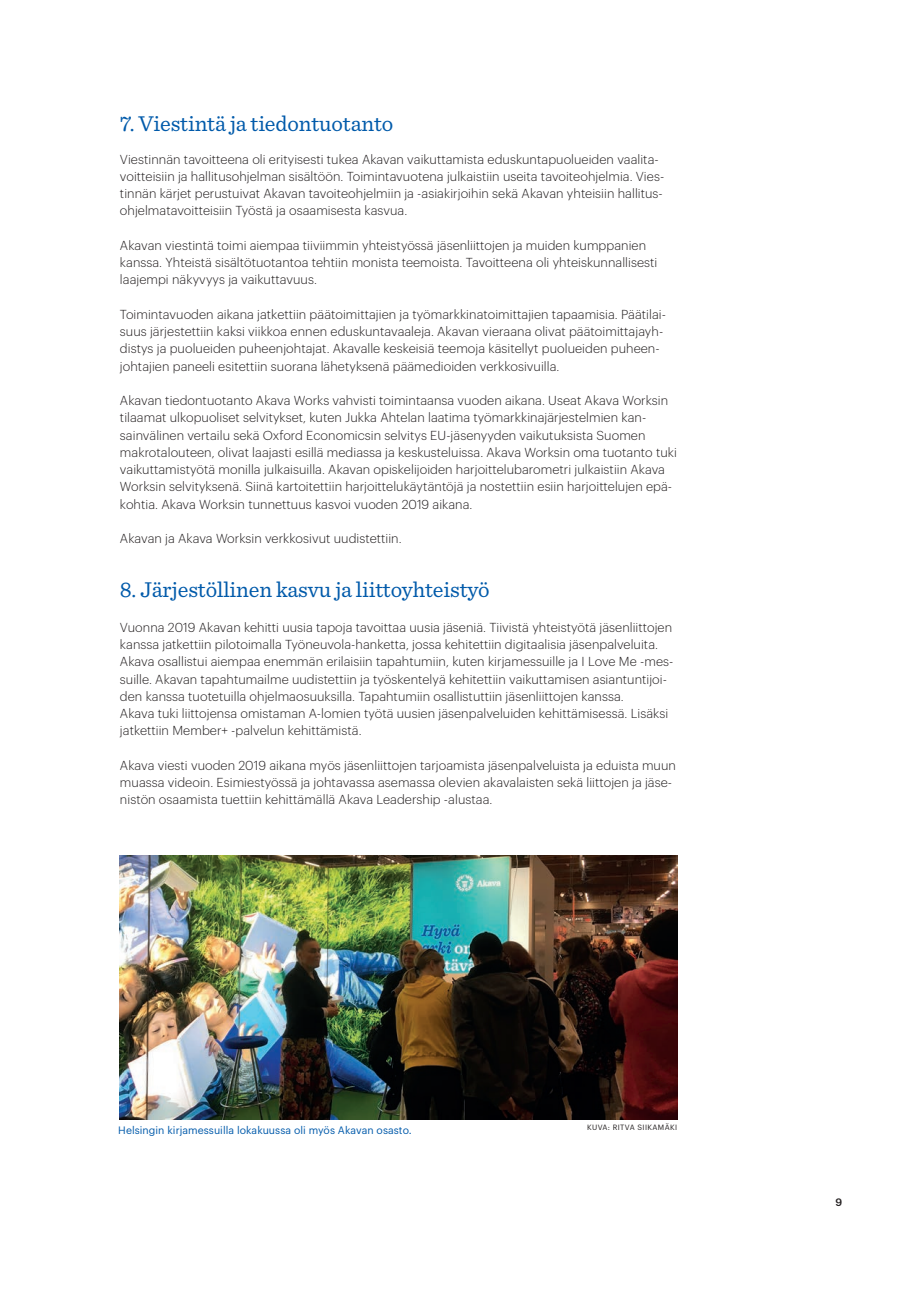
<style>
.page{position:relative;width:919px;height:1289px;background:#fff}
.page>*{position:absolute;margin:0;border:0;box-sizing:border-box;transform-origin:0 0}
.t1{font:22.5px "Sentinel";letter-spacing:-.005em;color:#015aaa}
.t2{font:300 12.75px/17.2px "Graphik";letter-spacing:.005em;color:#231f20}
.t3{font:10.5px "Graphik";letter-spacing:.005em;color:#015aaa}
.t4{font:500 10.5px "Graphik";color:#231f20}
.t5{font:7.5px "Graphik";letter-spacing:.05em;color:#231f20}
</style>
<div class="page">
<img style="left:120px;top:855px;width:557px;height:264px">
<h1 class="t1" style="left:120px;top:110px;width:275px">7. Viestintä ja tiedontuotanto</h1>
<p class="t2" style="left:120px;top:149px;width:545px">Viestinnän tavoitteena oli erityisesti tukea Akavan vaikuttamista eduskuntapuolueiden vaalita&shy;voitteisiin ja hallitusohjelman sisältöön. Toimintavuotena julkaistiin useita tavoiteohjelmia. Vies&shy;tinnän kärjet perustuivat Akavan tavoiteohjelmiin ja -asiakirjoihin sekä Akavan yhteisiin hallitus&shy;ohjelmatavoitteisiin Työstä ja osaamisesta kasvua.</p>
<p class="t2" style="left:120px;top:235px;width:539px">Akavan viestintä toimi aiempaa tiiviimmin yhteistyössä jäsenliittojen ja muiden kumppanien kanssa. Yhteistä sisältötuotantoa tehtiin monista teemoista. Tavoitteena oli yhteiskunnallisesti laajempi näkyvyys ja vaikuttavuus.</p>
<p class="t2" style="left:120px;top:304px;width:547px">Toimintavuoden aikana jatkettiin päätoimittajien ja työmarkkinatoimittajien tapaamisia. Päätilai&shy;suus järjestettiin kaksi viikkoa ennen eduskuntavaaleja. Akavan vieraana olivat päätoimittajayh&shy;distys ja puolueiden puheenjohtajat. Akavalle keskeisiä teemoja käsitellyt puolueiden puheen&shy;johtajien paneeli esitettiin suorana lähetyksenä päämedioiden verkkosivuilla.</p>
<p class="t2" style="left:120px;top:391px;width:558px">Akavan tiedontuotanto Akava Works vahvisti toimintaansa vuoden aikana. Useat Akava Worksin tilaamat ulkopuoliset selvitykset, kuten Jukka Ahtelan laatima työmarkkinajärjestelmien kan&shy;sainvälinen vertailu sekä Oxford Economicsin selvitys EU-jäsenyyden vaikutuksista Suomen makrotalouteen, olivat laajasti esillä mediassa ja keskusteluissa. Akava Worksin oma tuotanto tuki vaikuttamistyötä monilla julkaisuilla. Akavan opiskelijoiden harjoittelubarometri julkaistiin Akava Worksin selvityksenä. Siinä kartoitettiin harjoittelukäytäntöjä ja nostettiin esiin harjoittelujen epä&shy;kohtia. Akava Worksin tunnettuus kasvoi vuoden 2019 aikana.</p>
<p class="t2" style="left:120px;top:529px;width:283px">Akavan ja Akava Worksin verkkosivut uudistettiin.</p>
<h1 class="t1" style="left:120px;top:575px;width:371px">8. Järjestöllinen kasvu ja liittoyhteistyö</h1>
<p class="t2" style="left:120px;top:617px;width:555px">Vuonna 2019 Akavan kehitti uusia tapoja tavoittaa uusia jäseniä. Tiivistä yhteistyötä jäsenliittojen kanssa jatkettiin pilotoimalla Työneuvola-hanketta, jossa kehitettiin digitaalisia jäsenpalveluita.<br>Akava osallistui aiempaa enemmän erilaisiin tapahtumiin, kuten kirjamessuille ja I Love Me -mes&shy;suille. Akavan tapahtumailme uudistettiin ja työskentelyä kehitettiin vaikuttamisen asiantuntijoi&shy;den kanssa tuotetuilla ohjelmaosuuksilla. Tapahtumiin osallistuttiin jäsenliittojen kanssa.<br>Akava tuki liittojensa omistaman A-lomien työtä uusien jäsenpalveluiden kehittämisessä. Lisäksi jatkettiin Member+ -palvelun kehittämistä.</p>
<p class="t2" style="left:120px;top:755px;width:557px">Akava viesti vuoden 2019 aikana myös jäsenliittojen tarjoamista jäsenpalveluista ja eduista muun muassa videoin. Esimiestyössä ja johtavassa asemassa olevien akavalaisten sekä liittojen ja jäse&shy;nistön osaamista tuettiin kehittämällä Akava Leadership -alustaa.</p>
<p class="t3" style="left:118px;top:1122px;width:295px">Helsingin kirjamessuilla lokakuussa oli myös Akavan osasto.</p>
<p class="t5" style="left:587px;top:1121px;width:92px">KUVA: RITVA SIIKAMÄKI</p>
<p class="t4" style="left:835px;top:1193px;width:8px">9</p>
</div>
